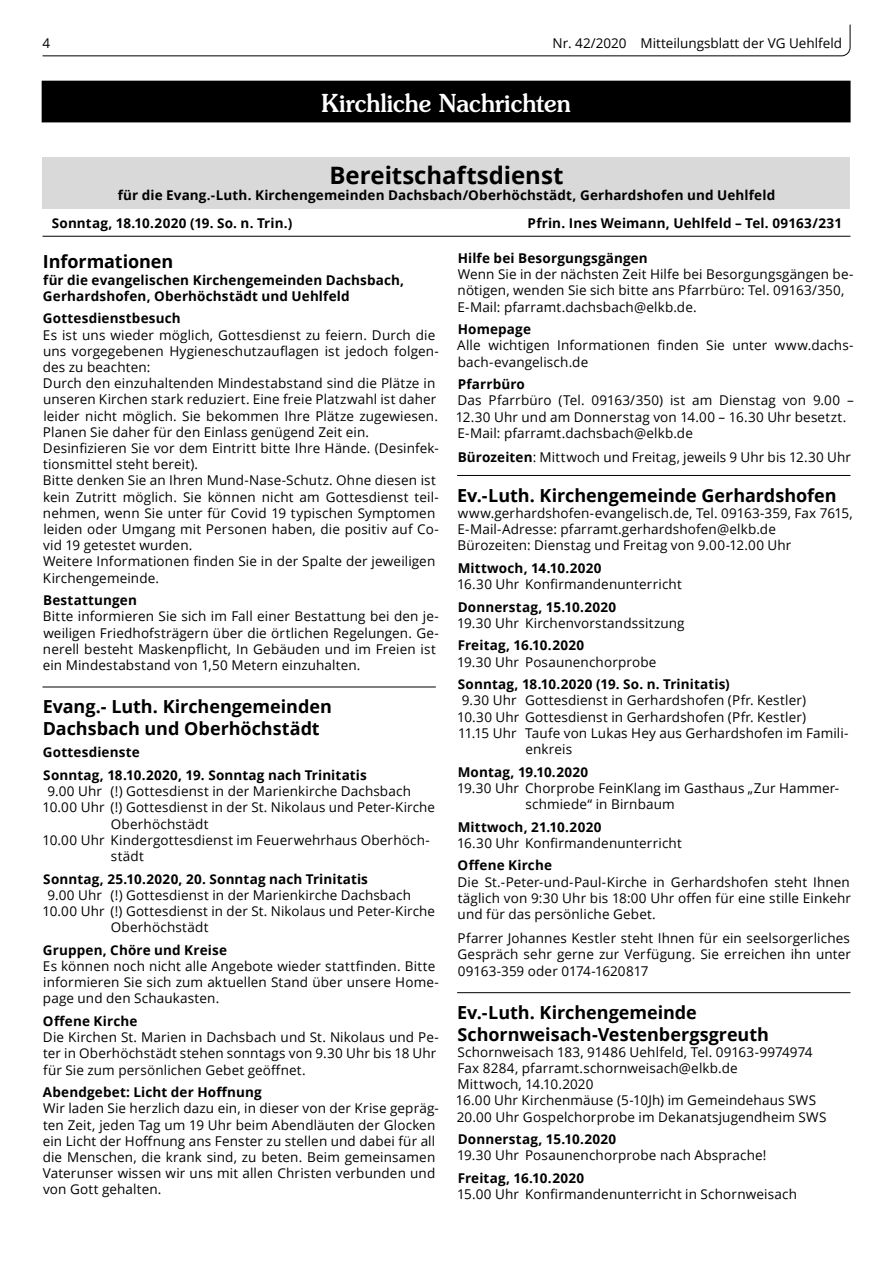
<style>
.page{position:relative;width:893px;height:1263px;background:#fff}
.page>*{position:absolute;margin:0;border:0;box-sizing:border-box;transform-origin:0 0}
.t1{font:500 24.75px "Souvenir";color:#fff;scale:.95 1}
.t2{font:700 24px "Open Sans";color:#000}
.t3{font:700 18px/21.6px "Open Sans";letter-spacing:-.005em;color:#000}
.t4{font:13.5px/16.2px "Open Sans";letter-spacing:.01em;color:#000}
.t5{font:700 13.5px/27.3px "Open Sans";letter-spacing:.01em;color:#000}
.s1{font-weight:700}
</style>
<div class="page">
<svg style="left:42px;top:24px;width:809px;height:33px"></svg>
<div style="left:42px;top:81px;width:808px;height:41px;background:#000"></div>
<div style="left:43px;top:157px;width:807px;height:52px;background:#d9d9d9"></div>
<hr style="left:43px;top:236px;width:807px;height:1px;background:#000">
<hr style="left:43px;top:687px;width:393px;height:1px;background:#000">
<hr style="left:457px;top:475px;width:393px;height:1px;background:#000">
<hr style="left:457px;top:992px;width:393px;height:1px;background:#000">
<p class="t4" style="left:43px;top:34px;width:9px">4</p>
<p class="t4" style="left:552px;top:34px;width:291px">Nr. 42/2020 Mitteilungsblatt der VG Uehlfeld</p>
<h1 class="t1" style="left:322px;top:88px;width:264px">Kirchliche Nachrichten</h1>
<h2 class="t2" style="left:329px;top:159px;width:236px">Bereitschaftsdienst</h2>
<p class="t5" style="left:52px;top:181px;width:725px;text-indent:66px">für die Evang.-Luth. Kirchengemeinden Dachsbach/Oberhöchstädt, Gerhardshofen und Uehlfeld<br>Sonntag, 18.10.2020 (19. So. n. Trin.)</p>
<p class="t5" style="left:527px;top:209px;width:316px">Pfrin. Ines Weimann, Uehlfeld – Tel. 09163/231</p>
<h3 class="t3" style="left:43px;top:251px;width:132px">Informationen</h3>
<p class="t5" style="left:43px;top:271px;width:363px;line-height:16.2px">für die evangelischen Kirchengemeinden Dachsbach,<br>Gerhardshofen, Oberhöchstädt und Uehlfeld</p>
<p class="t5" style="left:43px;top:304px;width:139px">Gottesdienstbesuch</p>
<p class="t4" style="left:43px;top:326px;width:398px">Es ist uns wieder möglich, Gottesdienst zu feiern. Durch die uns vorgegebenen Hygieneschutzauflagen ist jedoch folgen&shy;des zu beachten:<br>Durch den einzuhaltenden Mindestabstand sind die Plätze in unseren Kirchen stark reduziert. Eine freie Platzwahl ist daher leider nicht möglich. Sie bekommen Ihre Plätze zugewiesen.<br>Planen Sie daher für den Einlass genügend Zeit ein.<br>Desinfizieren Sie vor dem Eintritt bitte Ihre Hände. (Desinfek&shy;tionsmittel steht bereit).<br>Bitte denken Sie an Ihren Mund-Nase-Schutz. Ohne diesen ist kein Zutritt möglich. Sie können nicht am Gottesdienst teil&shy;nehmen, wenn Sie unter für Covid 19 typischen Symptomen leiden oder Umgang mit Personen haben, die positiv auf Co&shy;vid 19 getestet wurden.<br>Weitere Informationen finden Sie in der Spalte der jeweiligen Kirchengemeinde.</p>
<p class="t5" style="left:43px;top:586px;width:95px">Bestattungen</p>
<p class="t4" style="left:43px;top:608px;width:398px">Bitte informieren Sie sich im Fall einer Bestattung bei den je&shy;weiligen Friedhofsträgern über die örtlichen Regelungen. Ge&shy;nerell besteht Maskenpflicht, In Gebäuden und im Freien ist ein Mindestabstand von 1,50 Metern einzuhalten.</p>
<h3 class="t3" style="left:43px;top:695px;width:291px">Evang.- Luth. Kirchengemeinden<br>Dachsbach und Oberhöchstädt</h3>
<p class="t5" style="left:43px;top:741px;width:325px;line-height:22.5px">Gottesdienste<br>Sonntag, 18.10.2020, 19. Sonntag nach Trinitatis</p>
<p class="t4" style="left:47px;top:783px;width:365px">9.00 Uhr (!) Gottesdienst in der Marienkirche Dachsbach</p>
<p class="t4" style="left:43px;top:799px;width:394px">10.00 Uhr (!) Gottesdienst in der St. Nikolaus und Peter-Kirche</p>
<p class="t4" style="left:111px;top:815px;width:99px">Oberhöchstädt</p>
<p class="t4" style="left:43px;top:831px;width:389px">10.00 Uhr Kindergottesdienst im Feuerwehrhaus Oberhöch-</p>
<p class="t4" style="left:111px;top:848px;width:35px">städt</p>
<p class="t5" style="left:43px;top:865px;width:326px">Sonntag, 25.10.2020, 20. Sonntag nach Trinitatis</p>
<p class="t4" style="left:47px;top:886px;width:365px">9.00 Uhr (!) Gottesdienst in der Marienkirche Dachsbach</p>
<p class="t4" style="left:43px;top:903px;width:394px">10.00 Uhr (!) Gottesdienst in der St. Nikolaus und Peter-Kirche</p>
<p class="t4" style="left:111px;top:919px;width:99px">Oberhöchstädt</p>
<p class="t5" style="left:43px;top:936px;width:186px">Gruppen, Chöre und Kreise</p>
<p class="t4" style="left:43px;top:957px;width:397px">Es können noch nicht alle Angebote wieder stattfinden. Bitte informieren Sie sich zum aktuellen Stand über unsere Home&shy;page und den Schaukasten.</p>
<p class="t5" style="left:43px;top:1007px;width:96px">Offene Kirche</p>
<p class="t4" style="left:43px;top:1029px;width:397px">Die Kirchen St. Marien in Dachsbach und St. Nikolaus und Pe&shy;ter in Oberhöchstädt stehen sonntags von 9.30 Uhr bis 18 Uhr für Sie zum persönlichen Gebet geöffnet.</p>
<p class="t5" style="left:43px;top:1078px;width:220px">Abendgebet: Licht der Hoffnung</p>
<p class="t4" style="left:43px;top:1100px;width:398px">Wir laden Sie herzlich dazu ein, in dieser von der Krise gepräg&shy;ten Zeit, jeden Tag um 19 Uhr beim Abendläuten der Glocken ein Licht der Hoffnung ans Fenster zu stellen und dabei für all die Menschen, die krank sind, zu beten. Beim gemeinsamen Vaterunser wissen wir uns mit allen Christen verbunden und von Gott gehalten.</p>
<p class="t5" style="left:458px;top:244px;width:192px">Hilfe bei Besorgungsgängen</p>
<p class="t4" style="left:458px;top:266px;width:397px">Wenn Sie in der nächsten Zeit Hilfe bei Besorgungsgängen be&shy;nötigen, wenden Sie sich bitte ans Pfarrbüro: Tel. 09163/350,<br>E-Mail: pfarramt.dachsbach@elkb.de.</p>
<p class="t5" style="left:458px;top:315px;width:75px">Homepage</p>
<p class="t4" style="left:457px;top:337px;width:398px">Alle wichtigen Informationen finden Sie unter www.dachs&shy;bach-evangelisch.de</p>
<p class="t5" style="left:458px;top:370px;width:69px">Pfarrbüro</p>
<p class="t4" style="left:456px;top:392px;width:399px">Das Pfarrbüro (Tel. 09163/350) ist am Dienstag von 9.00 –<br>12.30 Uhr und am Donnerstag von 14.00 – 16.30 Uhr besetzt.<br>E-Mail: pfarramt.dachsbach@elkb.de</p>
<p class="t4" style="left:458px;top:449px;width:395px"><span class="s1">Bürozeiten</span>: Mittwoch und Freitag, jeweils 9 Uhr bis 12.30 Uhr</p>
<h3 class="t3" style="left:457px;top:484px;width:381px">Ev.-Luth. Kirchengemeinde Gerhardshofen</h3>
<p class="t4" style="left:458px;top:504px;width:397px">www.gerhardshofen-evangelisch.de, Tel. 09163-359, Fax 7615,<br>E-Mail-Adresse: pfarramt.gerhardshofen@elkb.de<br>Bürozeiten: Dienstag und Freitag von 9.00-12.00 Uhr</p>
<p class="t5" style="left:458px;top:554px;width:145px">Mittwoch, 14.10.2020</p>
<p class="t4" style="left:457px;top:576px;width:226px">16.30 Uhr Konfirmandenunterricht</p>
<p class="t5" style="left:458px;top:593px;width:160px">Donnerstag, 15.10.2020</p>
<p class="t4" style="left:457px;top:614px;width:229px">19.30 Uhr Kirchenvorstandssitzung</p>
<p class="t5" style="left:458px;top:631px;width:128px">Freitag, 16.10.2020</p>
<p class="t4" style="left:457px;top:653px;width:201px">19.30 Uhr Posaunenchorprobe</p>
<p class="t5" style="left:458px;top:670px;width:273px">Sonntag, 18.10.2020 (19. So. n. Trinitatis)</p>
<p class="t4" style="left:462px;top:692px;width:346px">9.30 Uhr Gottesdienst in Gerhardshofen (Pfr. Kestler)</p>
<p class="t4" style="left:457px;top:708px;width:350px">10.30 Uhr Gottesdienst in Gerhardshofen (Pfr. Kestler)</p>
<p class="t4" style="left:458px;top:724px;width:392px">11.15 Uhr Taufe von Lukas Hey aus Gerhardshofen im Famili-</p>
<p class="t4" style="left:525px;top:741px;width:48px">enkreis</p>
<p class="t5" style="left:458px;top:758px;width:132px">Montag, 19.10.2020</p>
<p class="t4" style="left:525px;top:779px;width:315px;text-indent:-68px">19.30 Uhr Chorprobe FeinKlang im Gasthaus „Zur Hammer&shy;schmiede“ in Birnbaum</p>
<p class="t5" style="left:458px;top:813px;width:145px">Mittwoch, 21.10.2020</p>
<p class="t4" style="left:457px;top:834px;width:226px">16.30 Uhr Konfirmandenunterricht</p>
<p class="t5" style="left:458px;top:851px;width:96px">Offene Kirche</p>
<p class="t4" style="left:458px;top:873px;width:395px;text-align:justify">Die St.-Peter-und-Paul-Kirche in Gerhardshofen steht Ihnen täglich von 9:30 Uhr bis 18:00 Uhr offen für eine stille Einkehr und für das persönliche Gebet.</p>
<p class="t4" style="left:457px;top:930px;width:395px;text-align:justify">Pfarrer Johannes Kestler steht Ihnen für ein seelsorgerliches Gespräch sehr gerne zur Verfügung. Sie erreichen ihn unter 09163-359 oder 0174-1620817</p>
<h3 class="t3" style="left:457px;top:1001px;width:313px">Ev.-Luth. Kirchengemeinde<br>Schornweisach-Vestenbergsgreuth</h3>
<p class="t4" style="left:456px;top:1043px;width:372px">Schornweisach 183, 91486 Uehlfeld, Tel. 09163-9974974<br>Fax 8284, pfarramt.schornweisach@elkb.de<br>Mittwoch, 14.10.2020<br>16.00 Uhr Kirchenmäuse (5-10Jh) im Gemeindehaus SWS 20.00 Uhr Gospelchorprobe im Dekanatsjugendheim SWS</p>
<p class="t5" style="left:458px;top:1125px;width:160px">Donnerstag, 15.10.2020</p>
<p class="t4" style="left:457px;top:1147px;width:311px">19.30 Uhr Posaunenchorprobe nach Absprache!</p>
<p class="t5" style="left:458px;top:1164px;width:128px">Freitag, 16.10.2020</p>
<p class="t4" style="left:457px;top:1186px;width:341px">15.00 Uhr Konfirmandenunterricht in Schornweisach</p>
</div>
